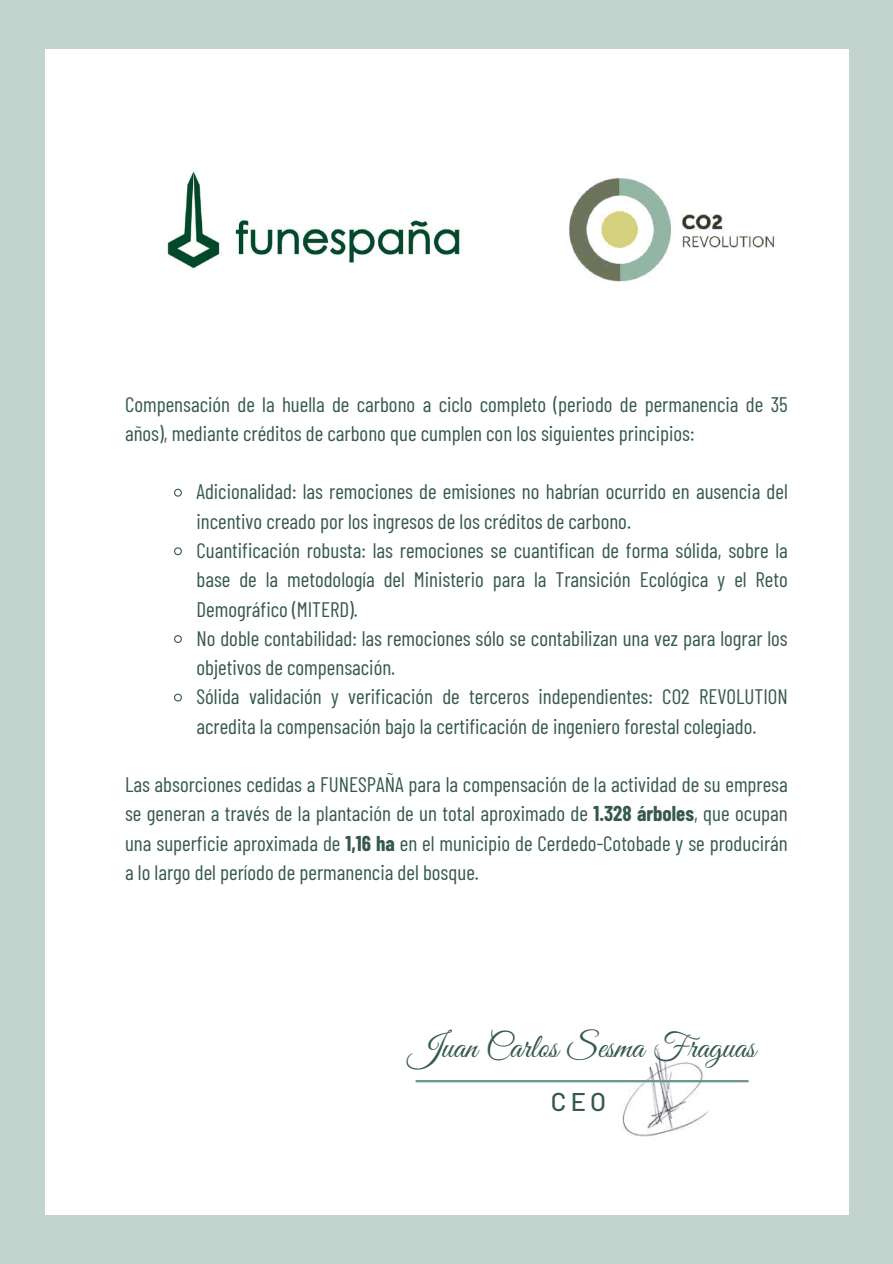
<style>
.page{position:relative;width:893px;height:1264px;background:#fff}
.page>*{position:absolute;margin:0;border:0;box-sizing:border-box;transform-origin:0 0}
.t1{font:34.05px "Great Vibes";color:#36594b}
.t2{font:500 25.65px "Barlow";color:#36594b}
.t3{font:21px/29.2px "Barlow Condensed";color:#36594b}
.s1{font-weight:700}
</style>
<div class="page">
<div style="left:0;top:0;width:892px;height:48px;background:#c2d4cd"></div>
<img style="left:606px;top:1047px;width:125px;height:90px">
<hr style="left:415px;top:1080px;width:333px;height:2px;background:#679784">
<div style="left:0;top:1215px;width:892px;height:48px;background:#c2d4cd"></div>
<div style="left:0;top:0;width:44px;height:1263px;background:#c2d4cd"></div>
<div style="left:849px;top:0;width:43px;height:1263px;background:#c2d4cd"></div>
<img style="left:569px;top:177px;width:206px;height:105px">
<svg style="left:174px;top:488px;width:8px;height:9px"></svg>
<svg style="left:174px;top:547px;width:8px;height:9px"></svg>
<svg style="left:174px;top:635px;width:8px;height:8px"></svg>
<svg style="left:174px;top:693px;width:8px;height:9px"></svg>
<img style="left:167px;top:171px;width:293px;height:99px">
<p class="t3" style="left:125px;top:388px;width:664px">Compensación de la huella de carbono a ciclo completo (periodo de permanencia de 35 años), mediante créditos de carbono que cumplen con los siguientes principios:</p>
<p class="t3" style="left:196px;top:476px;width:593px">Adicionalidad: las remociones de emisiones no habrían ocurrido en ausencia del incentivo creado por los ingresos de los créditos de carbono.<br>Cuantificación robusta: las remociones se cuantifican de forma sólida, sobre la base de la metodología del Ministerio para la Transición Ecológica y el Reto Demográfico (MITERD).<br>No doble contabilidad: las remociones sólo se contabilizan una vez para lograr los objetivos de compensación.<br>Sólida validación y verificación de terceros independientes: CO2 REVOLUTION acredita la compensación bajo la certificación de ingeniero forestal colegiado.</p>
<p class="t3" style="left:125px;top:769px;width:664px;text-align:justify">Las absorciones cedidas a FUNESPAÑA para la compensación de la actividad de su empresa se generan a través de la plantación de un total aproximado de <span class="s1">1.328 árboles</span>, que ocupan una superficie aproximada de <span class="s1">1,16 ha</span> en el municipio de Cerdedo-Cotobade y se producirán a lo largo del período de permanencia del bosque.</p>
<h1 class="t1" style="left:409px;top:1027px;width:348px">Juan Carlos Sesma Fraguas</h1>
<p class="t2" style="left:551px;top:1084px;width:57px">CEO</p>
</div>
